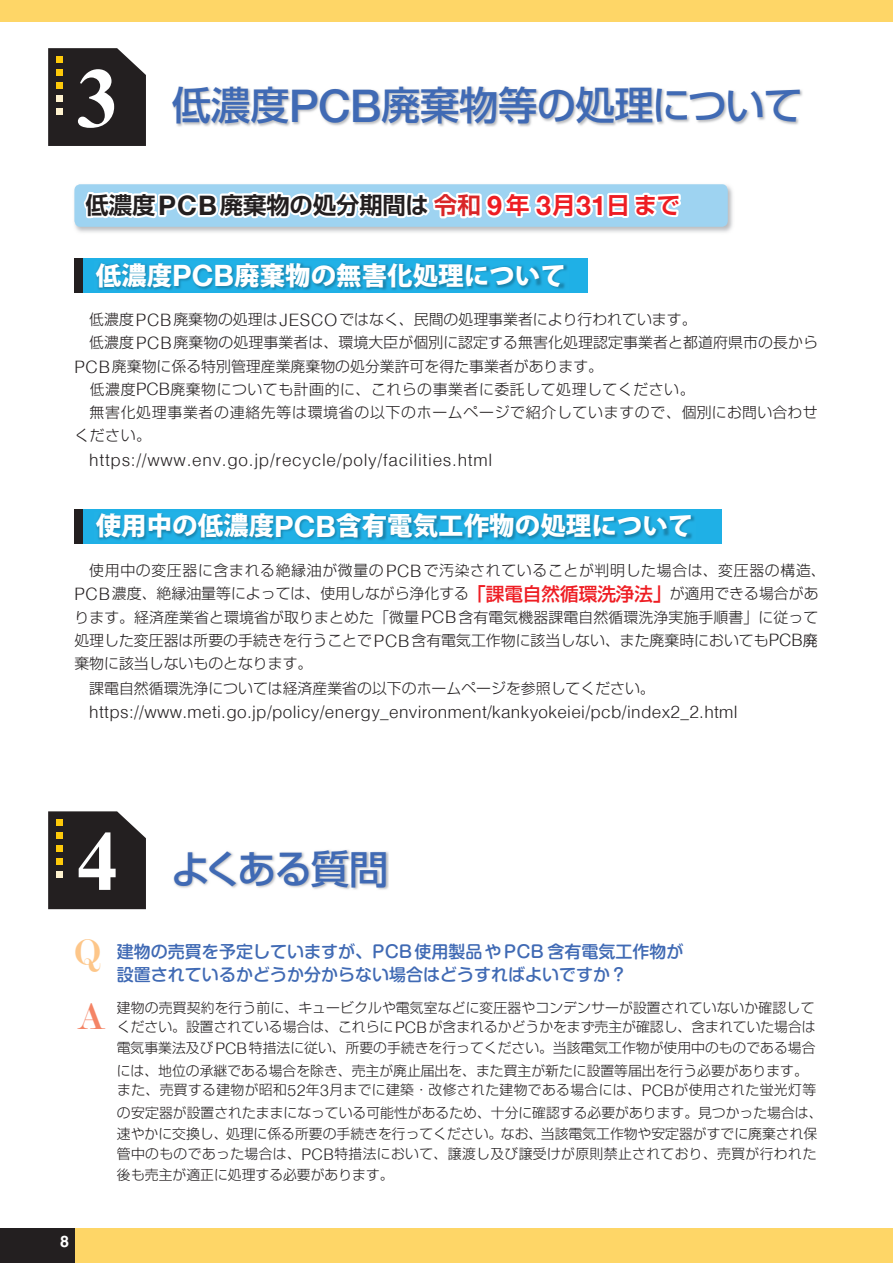
<style>
.page{position:relative;width:893px;height:1263px;background:#fff}
.page>*{position:absolute;margin:0;border:0;box-sizing:border-box;transform-origin:0 0}
.t1{font:700 85.05px "Times New Roman";color:#fff}
.t2{font:40.35px "Modern";color:#fdc689}
.t3{font:40.35px "Modern";color:#f48465}
.t4{font:500 39.3px "Shin Go Pro";letter-spacing:-.02em;color:#406ab4}
.t5{font:800 25.5px "Koz Go Pro";color:#fff}
.t6{font:700 23.4px "Shin Go Pro De";letter-spacing:-.005em;color:#231f20}
.t7{font:300 17.1px "Helvetica";letter-spacing:.02em;color:#231f20}
.t8{font:300 17.1px "Helvetica";letter-spacing:.045em;color:#231f20}
.t9{font:500 16.95px/23.4px "Shin M Go Pro";color:#406ab4}
.t10{font:700 15.9px "Helvetica";color:#fff}
.t11{font:300 14.85px/23.4px "Shin Go Pro";letter-spacing:.005em;color:#231f20}
.t12{font:300 14.85px "Shin Go Pro";letter-spacing:.045em;color:#231f20}
.t13{font:300 14.85px "Shin Go Pro";letter-spacing:.035em;color:#231f20}
.t14{font:300 13.8px/21.3px "Shin Go Pro";color:#231f20;text-align:justify}
.s1{font-family:"Helvetica Neue LT Std";font-size:45.3px}
.s2{font-family:"Helvetica Neue";font-size:26.85px}
.s3{color:#d92628}
.s4{font-family:"Helvetica Neue";font-size:26.85px;color:#ee1d23}
.s5{color:#ee1d23}
.s6{font-family:"Helvetica Neue";font-weight:700;font-size:29.4px}
.s7{font-family:"Helvetica";font-size:17.1px}
.s8{font-weight:500;font-size:18.6px;color:#ee1d23}
.s9{font-family:"Koz Go Pro";font-weight:400}
.s10{font-family:"Helvetica";font-size:15.9px}
</style>
<div class="page">
<div style="left:0;top:1229px;width:893px;height:34px;background:#fed667"></div>
<div style="left:0;top:0;width:893px;height:21px;background:#fed667"></div>
<div style="left:0;top:1229px;width:74px;height:34px;background:#231f20"></div>
<div style="left:48px;top:48px;width:98px;height:98px;background:#231f20"></div>
<div style="left:56px;top:56px;width:7px;height:6px;background:#feca0a"></div>
<div style="left:56px;top:69px;width:7px;height:7px;background:#feca0a"></div>
<div style="left:56px;top:82px;width:7px;height:7px;background:#feca0a"></div>
<div style="left:56px;top:95px;width:7px;height:7px;background:#fef2cf"></div>
<div style="left:56px;top:108px;width:7px;height:7px;background:#fef2cf"></div>
<div style="left:48px;top:811px;width:98px;height:98px;background:#231f20"></div>
<div style="left:56px;top:819px;width:7px;height:7px;background:#feca0a"></div>
<div style="left:56px;top:832px;width:7px;height:7px;background:#feca0a"></div>
<div style="left:56px;top:845px;width:7px;height:7px;background:#feca0a"></div>
<div style="left:56px;top:858px;width:7px;height:7px;background:#feca0a"></div>
<div style="left:56px;top:871px;width:7px;height:7px;background:#fef2cf"></div>
<img style="left:173px;top:87px;width:630px;height:40px">
<img style="left:174px;top:850px;width:215px;height:40px">
<div style="left:74px;top:258px;width:514px;height:34px;background:#1fb0e6"></div>
<img style="left:96px;top:263px;width:472px;height:27px">
<div style="left:74px;top:258px;width:9px;height:34px;background:#231f20"></div>
<div style="left:74px;top:509px;width:648px;height:34px;background:#1fb0e6"></div>
<img style="left:96px;top:514px;width:599px;height:26px">
<div style="left:74px;top:509px;width:9px;height:34px;background:#231f20"></div>
<div style="left:74px;top:184px;width:654px;height:43px;background:#9ed3f1;border-radius:6px"></div>
<svg style="left:81px;top:184px;width:605px;height:49px"></svg>
<h1 class="t1" style="left:77px;top:37px;width:44px">3</h1>
<h3 class="t4" style="left:172px;top:73px;width:632px">低濃度<span class="s1">PCB</span>廃棄物等の処理について</h3>
<h3 class="t6" style="left:86px;top:186px;width:596px">低濃度<span class="s2">PCB</span>廃棄物の処分期間は <span class="s3">令和</span> <span class="s4">9</span> <span class="s5">年</span> <span class="s4">3</span><span class="s5">月</span><span class="s4">31</span><span class="s5">日まで</span></h3>
<h3 class="t5" style="left:96px;top:258px;width:472px">低濃度<span class="s6">PCB</span>廃棄物の無害化処理について</h3>
<p class="t11" style="left:89px;top:306px;width:609px">低濃度<span class="s7">PCB</span>廃棄物の処理は<span class="s7">JESCO</span>ではなく、民間の処理事業者により行われています。</p>
<p class="t11" style="left:89px;top:329px;width:730px">低濃度<span class="s7">PCB</span>廃棄物の処理事業者は、環境大臣が個別に認定する無害化処理認定事業者と都道府県市の長から</p>
<p class="t11" style="left:74px;top:353px;width:530px"><span class="s7">PCB</span>廃棄物に係る特別管理産業廃棄物の処分業許可を得た事業者があります。</p>
<p class="t13" style="left:74px;top:377px;width:622px">　低濃度<span class="s7">PCB</span>廃棄物についても計画的に、これらの事業者に委託して処理してください。</p>
<p class="t12" style="left:90px;top:400px;width:730px">無害化処理事業者の連絡先等は環境省の以下のホームページで紹介していますので、個別にお問い合わせ</p>
<p class="t11" style="left:74px;top:422px;width:78px">ください。</p>
<p class="t8" style="left:89px;top:449px;width:404px">https://www.env.go.jp/recycle/poly/facilities.html</p>
<h3 class="t5" style="left:96px;top:509px;width:599px">使用中の低濃度<span class="s6">PCB</span>含有電気工作物の処理について</h3>
<p class="t11" style="left:74px;top:557px;width:753px;text-indent:15px">使用中の変圧器に含まれる絶縁油が微量の<span class="s7">PCB</span>で汚染されていることが判明した場合は、変圧器の構造、<span class="s7">PCB</span>濃度、絶縁油量等によっては、使用しながら浄化する<span class="s8">「課電自然循環洗浄法」</span>が適用できる場合があります。経済産業省と環境省が取りまとめた「微量<span class="s7">PCB</span>含有電気機器課電自然循環洗浄実施手順書」に従って処理した変圧器は所要の手続きを行うことで<span class="s7">PCB</span>含有電気工作物に該当しない、また廃棄時においても<span class="s7">PCB</span><span class="s9">廃</span></p>
<p class="t11" style="left:89px;top:674px;width:567px">課電自然循環洗浄については経済産業省の以下のホームページを参照してください。</p>
<p class="t7" style="left:89px;top:701px;width:650px">https://www.meti.go.jp/policy/energy_environment/kankyokeiei/pcb/index2_2.html</p>
<p class="t11" style="left:74px;top:649px;width:240px">棄物に該当しないものとなります。</p>
<h1 class="t1" style="left:77px;top:800px;width:44px">4</h1>
<h3 class="t4" style="left:170px;top:836px;width:220px">よくある質問</h3>
<h2 class="t2" style="left:74px;top:932px;width:28px">Q</h2>
<h2 class="t3" style="left:77px;top:996px;width:29px">A</h2>
<p class="t9" style="left:117px;top:938px;width:568px">建物の売買を予定していますが、PCB使用製品やPCB 含有電気工作物が設置されているかどうか分からない場合はどうすればよいですか？</p>
<p class="t14" style="left:117px;top:995px;width:700px">建物の売買契約を行う前に、キュービクルや電気室などに変圧器やコンデンサーが設置されていないか確認してください。設置されている場合は、これらに<span class="s10">PCB</span>が含まれるかどうかをまず売主が確認し、含まれていた場合は電気事業法及び<span class="s10">PCB</span>特措法に従い、所要の手続きを行ってください。当該電気工作物が使用中のものである場合には、地位の承継である場合を除き、売主が廃止届出を、また買主が新たに設置等届出を行う必要があります。</p>
<p class="t14" style="left:117px;top:1078px;width:707px;text-align:left">また、売買する建物が昭和<span class="s10">52</span>年<span class="s10">3</span>月までに建築・改修された建物である場合には、<span class="s10">PCB</span>が使用された蛍光灯等の安定器が設置されたままになっている可能性があるため、十分に確認する必要があります。見つかった場合は、速やかに交換し、処理に係る所要の手続きを行ってください。なお、当該電気工作物や安定器がすでに廃棄され保管中のものであった場合は、<span class="s10">PCB</span>特措法において、譲渡し及び譲受けが原則禁止されており、売買が行われた後も売主が適正に処理する必要があります。</p>
<p class="t10" style="left:60px;top:1231px;width:10px">8</p>
</div>
